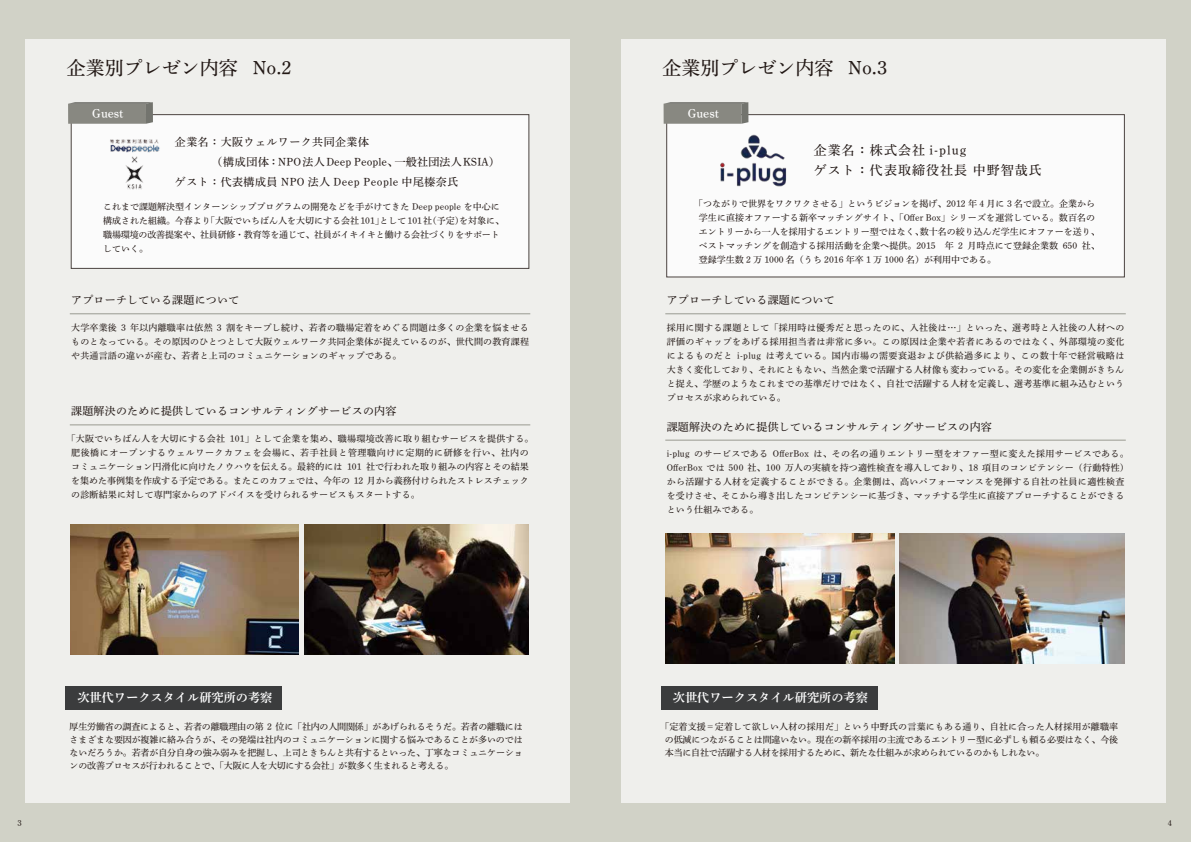
<style>
.page{position:relative;width:1191px;height:842px;background:#d1d2c7}
.page>*{position:absolute;margin:0;border:0;box-sizing:border-box;transform-origin:0 0}
.t1{font:19px "Shuei Min Pro M";color:#221815}
.t2{font:13px/20px "Shuei Min Pro M";letter-spacing:.08em;color:#221815}
.t3{font:12.2px "Shuei Min Pro B";color:#fff}
.t4{font:12px "Shuei Min Pro B";color:#fff}
.t5{font:11px "Shuei Min Pro M";letter-spacing:.02em;color:#221815}
.t6{font:11px "Shuei Min Pro M";letter-spacing:.04em;color:#221815}
.t7{font:9px/14px "Shuei Min Pro M";letter-spacing:.01em;color:#221815}
.t8{font:8px "Shuei Min Pro M";color:#221815}
</style>
<div class="page">
<div style="left:621px;top:39px;width:544px;height:764px;background:#efefec"></div>
<div style="left:26px;top:39px;width:544px;height:764px;background:#efefec"></div>
<div style="left:666px;top:114px;width:458px;height:163px;background:#fff"></div>
<div style="left:661px;top:686px;width:216px;height:23px;background:#3b3c3d"></div>
<svg style="left:663px;top:102px;width:42px;height:22px"></svg>
<hr style="left:665px;top:314px;width:460px;height:1px;background:#999a91">
<hr style="left:665px;top:440px;width:460px;height:1px;background:#999a91">
<img style="left:666px;top:533px;width:228px;height:130px">
<img style="left:900px;top:533px;width:224px;height:130px">
<div style="left:71px;top:114px;width:458px;height:155px;background:#fff"></div>
<div style="left:66px;top:686px;width:216px;height:23px;background:#3b3c3d"></div>
<svg style="left:68px;top:102px;width:85px;height:22px"></svg>
<hr style="left:70px;top:314px;width:460px;height:1px;background:#999a91">
<hr style="left:70px;top:425px;width:460px;height:1px;background:#999a91">
<img style="left:70px;top:524px;width:229px;height:130px">
<img style="left:304px;top:524px;width:225px;height:130px">
<img style="left:705px;top:102px;width:96px;height:85px">
<img style="left:110px;top:139px;width:50px;height:50px">
<h1 class="t1" style="left:67px;top:54px;width:226px">企業別プレゼン内容 No.2</h1>
<h3 class="t4" style="left:92px;top:105px;width:33px">Guest</h3>
<p class="t6" style="left:175px;top:134px;width:196px">企業名：大阪ウェルワーク共同企業体</p>
<p class="t5" style="left:211px;top:154px;width:290px">（構成団体：NPO法人Deep People、一般社団法人KSIA）</p>
<p class="t6" style="left:175px;top:174px;width:285px">ゲスト：代表構成員 NPO 法人 Deep People 中尾榛奈氏</p>
<p class="t7" style="left:103px;top:199px;width:402px">これまで課題解決型インターンシッププログラムの開発などを手がけてきた Deep people を中心に構成された組織。今春より「大阪でいちばん人を大切にする会社101」として101社（予定）を対象に、職場環境の改善提案や、社員研修・教育等を通じて、社員がイキイキと働ける会社づくりをサポートしていく。</p>
<p class="t5" style="left:71px;top:292px;width:170px">アプローチしている課題について</p>
<p class="t7" style="left:71px;top:320px;width:459px;text-align:justify">大学卒業後 3 年以内離職率は依然 3 割をキープし続け、若者の職場定着をめぐる問題は多くの企業を悩ませるものとなっている。その原因のひとつとして大阪ウェルワーク共同企業体が捉えているのが、世代間の教育課程や共通言語の違いが産む、若者と上司のコミュニケーションのギャップである。</p>
<p class="t5" style="left:71px;top:403px;width:327px">課題解決のために提供しているコンサルティングサービスの内容</p>
<p class="t7" style="left:71px;top:431px;width:464px;text-indent:-4px">「大阪でいちばん人を大切にする会社 101」として企業を集め、職場環境改善に取り組むサービスを提供する。肥後橋にオープンするウェルワークカフェを会場に、若手社員と管理職向けに定期的に研修を行い、社内のコミュニケーション円滑化に向けたノウハウを伝える。最終的には 101 社で行われた取り組みの内容とその結果を集めた事例集を作成する予定である。またこのカフェでは、今年の 12 月から義務付けられたストレスチェックの診断結果に対して専門家からのアドバイスを受けられるサービスもスタートする。</p>
<h3 class="t3" style="left:77px;top:688px;width:197px">次世代ワークスタイル研究所の考察</h3>
<p class="t7" style="left:70px;top:720px;width:455px;line-height:13px;text-align:justify">厚生労働省の調査によると、若者の離職理由の第 2 位に「社内の人間関係」があげられるそうだ。若者の離職にはさまざまな要因が複雑に絡み合うが、その発端は社内のコミュニケーションに関する悩みであることが多いのではないだろうか。若者が自分自身の強み弱みを把握し、上司ときちんと共有するといった、丁寧なコミュニケーションの改善プロセスが行われることで、「大阪に人を大切にする会社」が数多く生まれると考える。</p>
<h1 class="t1" style="left:662px;top:54px;width:226px">企業別プレゼン内容 No.3</h1>
<h3 class="t4" style="left:687px;top:105px;width:33px">Guest</h3>
<h2 class="t2" style="left:813px;top:139px;width:230px">企業名：株式会社 i-plug　<br>ゲスト：代表取締役社長 中野智哉氏</h2>
<p class="t7" style="left:699px;top:196px;width:402px;text-indent:-4px">「つながりで世界をワクワクさせる」というビジョンを掲げ、2012 年 4 月に 3 名で設立。企業から学生に直接オファーする新卒マッチングサイト、「Offer Box」シリーズを運営している。数百名のエントリーから一人を採用するエントリー型ではなく、数十名の絞り込んだ学生にオファーを送り、ベストマッチングを創造する採用活動を企業へ提供。2015　年 2 月時点にて登録企業数 650 社、登録学生数 2 万 1000 名（うち 2016 年卒 1 万 1000 名）が利用中である。</p>
<p class="t5" style="left:666px;top:292px;width:170px">アプローチしている課題について</p>
<p class="t7" style="left:666px;top:320px;width:459px;text-align:justify">採用に関する課題として「採用時は優秀だと思ったのに、入社後は…」といった、選考時と入社後の人材への評価のギャップをあげる採用担当者は非常に多い。この原因は企業や若者にあるのではなく、外部環境の変化によるものだと i-plug は考えている。国内市場の需要衰退および供給過多により、この数十年で経営戦略は大きく変化しており、それにともない、当然企業で活躍する人材像も変わっている。その変化を企業側がきちんと捉え、学歴のようなこれまでの基準だけではなく、自社で活躍する人材を定義し、選考基準に組み込むというプロセスが求められている。</p>
<p class="t5" style="left:666px;top:419px;width:327px">課題解決のために提供しているコンサルティングサービスの内容</p>
<p class="t7" style="left:666px;top:446px;width:464px">i-plug のサービスである OfferBox は、その名の通りエントリー型をオファー型に変えた採用サービスである。OfferBox では 500 社、100 万人の実績を持つ適性検査を導入しており、18 項目のコンピテンシー（行動特性）から活躍する人材を定義することができる。企業側は、高いパフォーマンスを発揮する自社の社員に適性検査を受けさせ、そこから導き出したコンピテンシーに基づき、マッチする学生に直接アプローチすることができるという仕組みである。</p>
<h3 class="t3" style="left:673px;top:688px;width:197px">次世代ワークスタイル研究所の考察</h3>
<p class="t7" style="left:665px;top:720px;width:455px;line-height:13px;text-align:justify;text-indent:-4px">「定着支援＝定着して欲しい人材の採用だ」という中野氏の言葉にもある通り、自社に合った人材採用が離職率の低減につながることは間違いない。現在の新卒採用の主流であるエントリー型に必ずしも頼る必要はなく、今後本当に自社で活躍する人材を採用するために、新たな仕組みが求められているのかもしれない。</p>
<p class="t8" style="left:17px;top:817px;width:6px">3</p>
<p class="t8" style="left:1167px;top:817px;width:6px">4</p>
</div>
